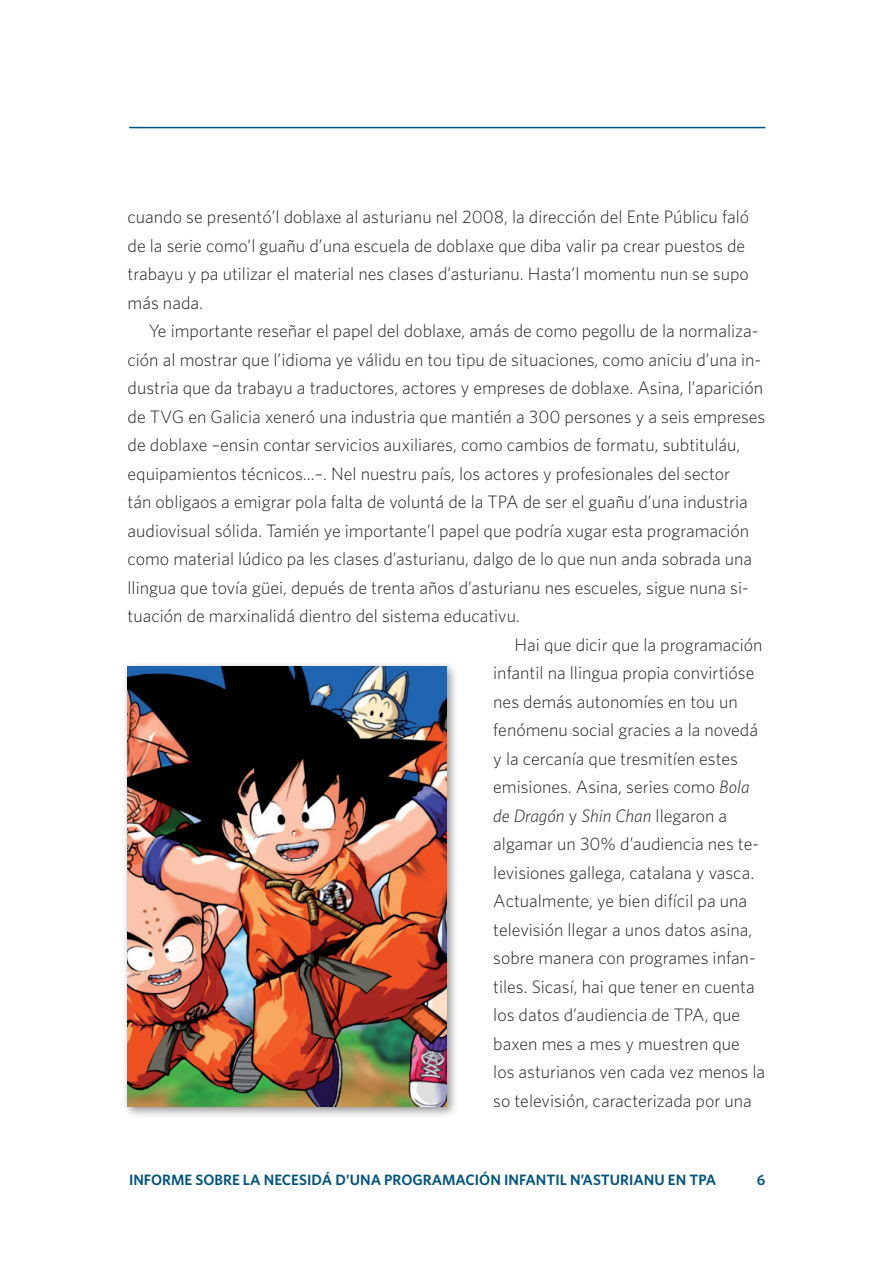
<style>
.page{position:relative;width:893px;height:1263px;background:#fff}
.page>*{position:absolute;margin:0;border:0;box-sizing:border-box;transform-origin:0 0}
.t1{font:300 18px/28.5px "Whitney";color:#231f20}
.t2{font:italic 300 18px "Whitney";color:#231f20}
.t3{font:600 15px "Whitney";color:#005480}
.s1{font-style:italic}
.s2{font-style:normal}
</style>
<div class="page">
<hr style="left:129px;top:127px;width:636px;height:1px;background:#005480">
<div style="left:121px;top:661px;width:337px;height:457px;background:#231f20;opacity:.5"></div>
<img style="left:128px;top:667px;width:318px;height:439px">
<p class="t1" style="left:128px;top:202px;width:623px">cuando se presentó’l doblaxe al asturianu nel 2008, la dirección del Ente Públicu faló de la serie como’l guañu d’una escuela de doblaxe que diba valir pa crear puestos de trabayu y pa utilizar el material nes clases d’asturianu. Hasta’l momentu nun se supo más nada.</p>
<p class="t1" style="left:149px;top:316px;width:611px">Ye importante reseñar el papel del doblaxe, amás de como pegollu de la normaliza-</p>
<p class="t1" style="left:128px;top:345px;width:635px">ción al mostrar que l’idioma ye válidu en tou tipu de situaciones, como aniciu d’una in-</p>
<p class="t1" style="left:128px;top:373px;width:637px">dustria que da trabayu a traductores, actores y empreses de doblaxe. Asina, l’aparición</p>
<p class="t1" style="left:128px;top:402px;width:639px">de TVG en Galicia xeneró una industria que mantién a 300 persones y a seis empreses</p>
<p class="t1" style="left:128px;top:430px;width:614px">de doblaxe –ensin contar servicios auxiliares, como cambios de formatu, subtituláu,</p>
<p class="t1" style="left:128px;top:459px;width:604px">equipamientos técnicos…–. Nel nuestru país, los actores y profesionales del sector</p>
<p class="t1" style="left:128px;top:487px;width:622px">tán obligaos a emigrar pola falta de voluntá de la TPA de ser el guañu d’una industria</p>
<p class="t1" style="left:128px;top:516px;width:623px">audiovisual sólida. Tamién ye importante’l papel que podría xugar esta programación</p>
<p class="t1" style="left:128px;top:544px;width:626px">como material lúdico pa les clases d’asturianu, dalgo de lo que nun anda sobrada una</p>
<p class="t1" style="left:128px;top:573px;width:623px">llingua que tovía güei, depués de trenta años d’asturianu nes escueles, sigue nuna si-</p>
<p class="t1" style="left:128px;top:601px;width:394px">tuación de marxinalidá dientro del sistema educativu.</p>
<p class="t1" style="left:514px;top:630px;width:250px">Hai que dicir que la programación</p>
<p class="t1" style="left:493px;top:658px;width:263px">infantil na llingua propia convirtióse</p>
<p class="t1" style="left:493px;top:687px;width:246px">nes demás autonomíes en tou un</p>
<p class="t1" style="left:493px;top:715px;width:266px">fenómenu social gracies a la novedá</p>
<p class="t1" style="left:493px;top:744px;width:246px">y la cercanía que tresmitíen estes</p>
<p class="t1" style="left:493px;top:772px;width:258px">emisiones. Asina, series como <span class="s1">Bola</span></p>
<p class="t2" style="left:493px;top:805px;width:235px">de Dragón <span class="s2">y</span> Shin Chan <span class="s2">llegaron a</span></p>
<p class="t1" style="left:493px;top:829px;width:267px">algamar un 30% d’audiencia nes te-</p>
<p class="t1" style="left:493px;top:858px;width:262px">levisiones gallega, catalana y vasca.</p>
<p class="t1" style="left:493px;top:886px;width:255px">Actualmente, ye bien difícil pa una</p>
<p class="t1" style="left:493px;top:915px;width:261px">televisión llegar a unos datos asina,</p>
<p class="t1" style="left:493px;top:943px;width:264px">sobre manera con programes infan-</p>
<p class="t1" style="left:493px;top:972px;width:263px">tiles. Sicasí, hai que tener en cuenta</p>
<p class="t1" style="left:493px;top:1000px;width:248px">los datos d’audiencia de TPA, que</p>
<p class="t1" style="left:493px;top:1029px;width:248px">baxen mes a mes y muestren que</p>
<p class="t1" style="left:493px;top:1057px;width:274px">los asturianos ven cada vez menos la</p>
<p class="t1" style="left:493px;top:1086px;width:260px">so televisión, caracterizada por una</p>
<p class="t3" style="left:129px;top:1170px;width:571px">INFORME SOBRE LA NECESI DÁ D’UNA PROGRAMACIÓN I NFANTI L N’ASTURIANU EN TPA</p>
<p class="t3" style="left:757px;top:1170px;width:10px">6</p>
</div>
